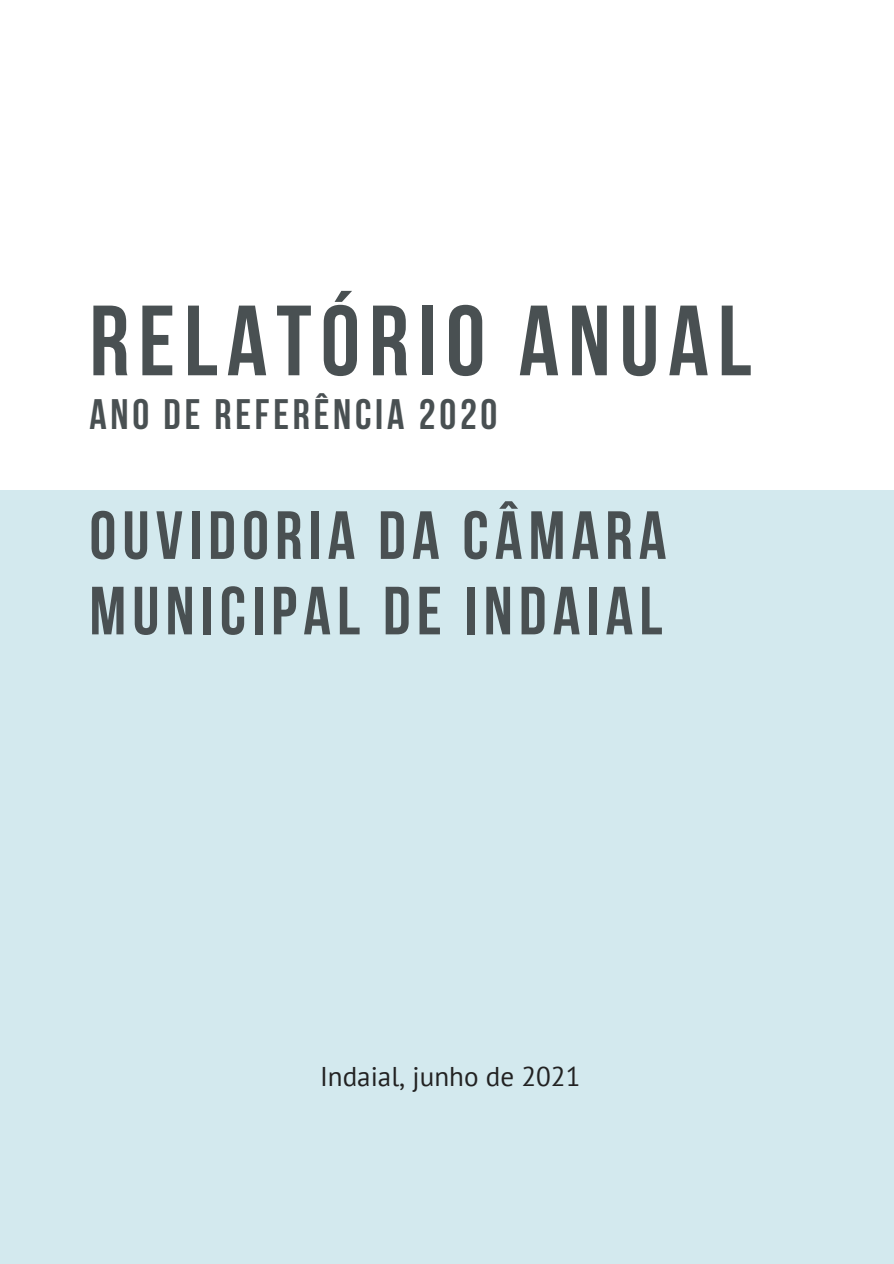
<style>
.page{position:relative;width:894px;height:1264px;background:#fff}
.page>*{position:absolute;margin:0;border:0;box-sizing:border-box;transform-origin:0 0}
.t1{font:700 99.45px "Bebas Neue";letter-spacing:.09em;color:#495052}
.t2{font:700 67.95px "Bebas Neue";letter-spacing:.09em;color:#495052}
.t3{font:700 42.45px "Bebas Neue";letter-spacing:.09em;color:#495052}
.t4{font:27px "PT Sans";color:#222}
</style>
<div class="page">
<div style="left:0;top:491px;width:893px;height:772px;background:#d3e9ee"></div>
<p class="t1" style="left:89px;top:301px;width:663px">RELATÓRIO ANUAL</p>
<p class="t3" style="left:89px;top:397px;width:409px">ANO DE REFERÊNCIA 2020</p>
<p class="t2" style="left:89px;top:508px;width:578px">OUVIDORIA DA CÂMARA</p>
<p class="t2" style="left:89px;top:583px;width:574px">MUNICIPAL DE INDAIAL</p>
<p class="t4" style="left:320px;top:1058px;width:262px">Indaial, junho de 2021</p>
</div>
